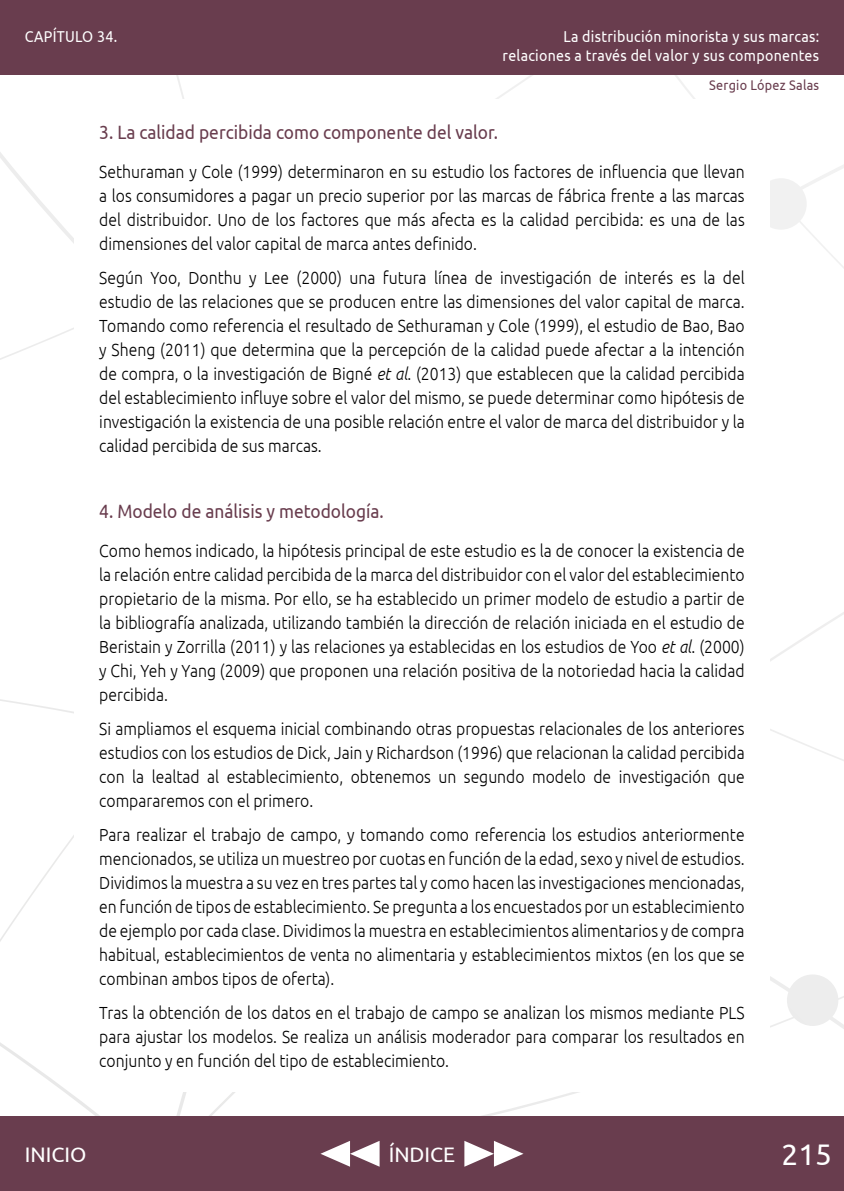
<style>
.page{position:relative;width:844px;height:1191px;background:#fff}
.page>*{position:absolute;margin:0;border:0;box-sizing:border-box;transform-origin:0 0}
.t1{font:29.75px "Ubuntu";color:#fff}
.t2{font:21px "Ubuntu";color:#fff}
.t3{font:19.25px "Ubuntu";color:#693d4e;scale:.9 1}
.t4{font:300 17.5px/24px "Ubuntu";color:#000;text-align:justify;scale:.9 1}
.t5{font:15.75px/18.9px "Ubuntu";letter-spacing:.02em;color:#fff;text-align:right;scale:.9 1}
.t6{font:14px "Ubuntu";letter-spacing:.02em;color:#693d4e;scale:.9 1}
.s1{font-style:italic}
</style>
<div class="page">
<svg style="left:214px;top:74px;width:629px;height:176px"></svg>
<div style="left:0;top:1116px;width:843px;height:75px;background:#693d4e"></div>
<div style="left:74px;top:99px;width:695px;height:992px;background:#fff"></div>
<svg style="left:464px;top:1141px;width:59px;height:25px"></svg>
<svg style="left:320px;top:1141px;width:59px;height:25px"></svg>
<div style="left:0;top:0;width:843px;height:74px;background:#693d4e"></div>
<p class="t5" style="left:25px;top:26px;width:104px">CAPÍTULO 34.</p>
<p class="t5" style="left:502px;top:26px;width:353px">La distribución minorista y sus marcas: relaciones a través del valor y sus componentes</p>
<p class="t6" style="left:709px;top:77px;width:123px">Sergio López Salas</p>
<p class="t3" style="left:99px;top:120px;width:444px">3. La calidad percibida como componente del valor.</p>
<p class="t4" style="left:99px;top:159px;width:718px">Sethuraman y Cole (1999) determinaron en su estudio los factores de influencia que llevan a los consumidores a pagar un precio superior por las marcas de fábrica frente a las marcas del distribuidor. Uno de los factores que más afecta es la calidad percibida: es una de las dimensiones del valor capital de marca antes definido.</p>
<p class="t4" style="left:99px;top:265px;width:718px">Según Yoo, Donthu y Lee (2000) una futura línea de investigación de interés es la del estudio de las relaciones que se producen entre las dimensiones del valor capital de marca.<br>Tomando como referencia el resultado de Sethuraman y Cole (1999), el estudio de Bao, Bao y Sheng (2011) que determina que la percepción de la calidad puede afectar a la intención de compra, o la investigación de Bigné <span class="s1">et al</span>. (2013) que establecen que la calidad percibida del establecimiento influye sobre el valor del mismo, se puede determinar como hipótesis de investigación la existencia de una posible relación entre el valor de marca del distribuidor y la calidad percibida de sus marcas.</p>
<p class="t3" style="left:99px;top:499px;width:317px">4. Modelo de análisis y metodología.</p>
<p class="t4" style="left:99px;top:538px;width:718px">Como hemos indicado, la hipótesis principal de este estudio es la de conocer la existencia de la relación entre calidad percibida de la marca del distribuidor con el valor del establecimiento propietario de la misma. Por ello, se ha establecido un primer modelo de estudio a partir de la bibliografía analizada, utilizando también la dirección de relación iniciada en el estudio de Beristain y Zorrilla (2011) y las relaciones ya establecidas en los estudios de Yoo <span class="s1">et al</span>. (2000) y Chi, Yeh y Yang (2009) que proponen una relación positiva de la notoriedad hacia la calidad percibida.</p>
<p class="t4" style="left:99px;top:716px;width:718px">Si ampliamos el esquema inicial combinando otras propuestas relacionales de los anteriores estudios con los estudios de Dick, Jain y Richardson (1996) que relacionan la calidad percibida con la lealtad al establecimiento, obtenemos un segundo modelo de investigación que compararemos con el primero.</p>
<p class="t4" style="left:99px;top:822px;width:718px">Para realizar el trabajo de campo, y tomando como referencia los estudios anteriormente mencionados, se utiliza un muestreo por cuotas en función de la edad, sexo y nivel de estudios.<br>Dividimos la muestra a su vez en tres partes tal y como hacen las investigaciones mencionadas, en función de tipos de establecimiento. Se pregunta a los encuestados por un establecimiento de ejemplo por cada clase. Dividimos la muestra en establecimientos alimentarios y de compra habitual, establecimientos de venta no alimentaria y establecimientos mixtos (en los que se combinan ambos tipos de oferta).</p>
<p class="t4" style="left:99px;top:1000px;width:718px">Tras la obtención de los datos en el trabajo de campo se analizan los mismos mediante PLS para ajustar los modelos. Se realiza un análisis moderador para comparar los resultados en conjunto y en función del tipo de establecimiento.</p>
<p class="t2" style="left:25px;top:1141px;width:63px">INICIO</p>
<p class="t2" style="left:388px;top:1141px;width:68px">ÍNDICE</p>
<h1 class="t1" style="left:781px;top:1136px;width:52px">215</h1>
</div>
